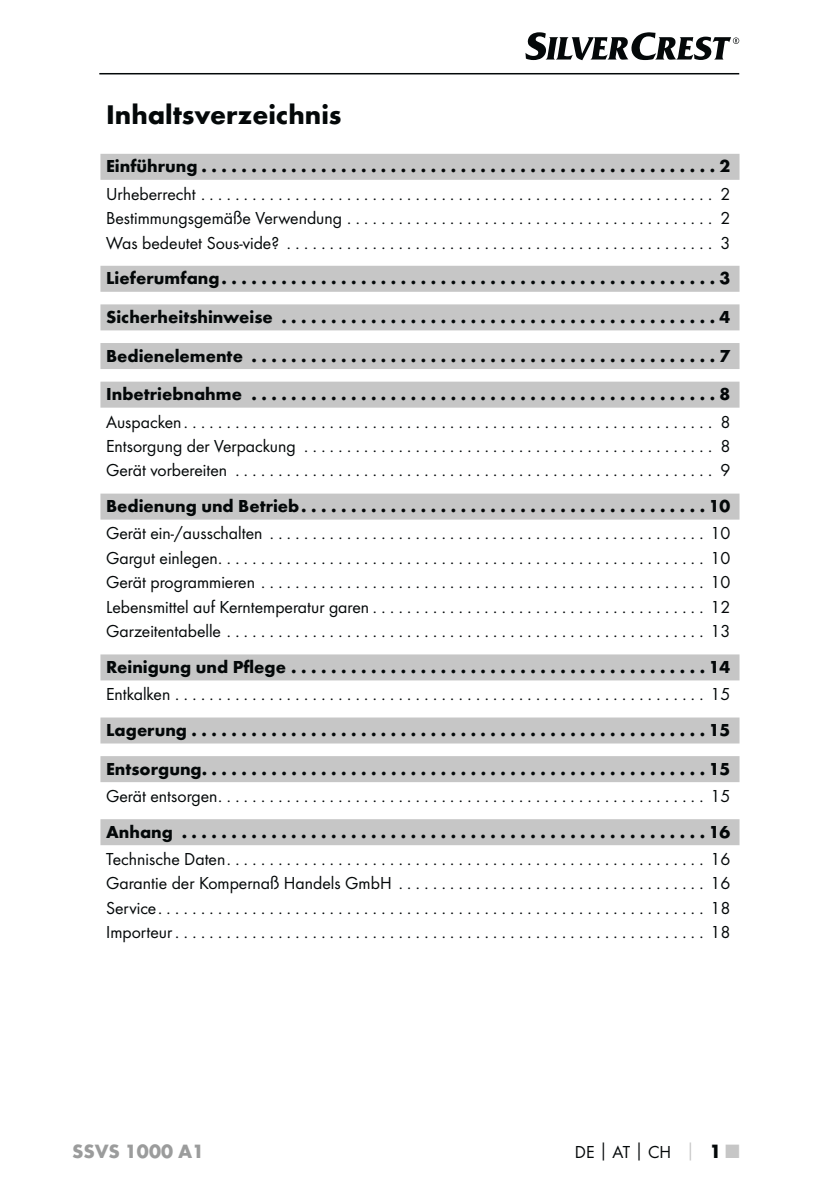
<style>
.page{position:relative;width:840px;height:1191px;background:#fff}
.page>*{position:absolute;margin:0;border:0;box-sizing:border-box;transform-origin:0 0}
.t1{font:700 28px "Futura";color:#040809}
.t2{font:700 20px "Futura";color:#9b9c9c}
.t3{font:18px/24.4px "Futura Boo";color:#040809;text-align:justify}
.t4{font:700 18px/38.6px "Futura";color:#040809;text-align:justify}
.s1{font-family:"Futura";font-weight:700}
.s2{font-family:"Futura";font-weight:700;color:#c6c6c6}
.s3{font-family:"Futura";font-weight:700;font-size:20px}
.s4{font-family:"Futura";font-weight:700;font-size:20px;color:#c6c6c6}
</style>
<div class="page">
<hr style="left:99px;top:73px;width:639px;height:1px;background:#040809">
<svg style="left:525px;top:32px;width:213px;height:28px"></svg>
<div style="left:100px;top:154px;width:639px;height:26px;background:#c6c6c6"></div>
<div style="left:100px;top:266px;width:639px;height:26px;background:#c6c6c6"></div>
<div style="left:100px;top:304px;width:639px;height:26px;background:#c6c6c6"></div>
<div style="left:100px;top:343px;width:639px;height:26px;background:#c6c6c6"></div>
<div style="left:100px;top:382px;width:639px;height:26px;background:#c6c6c6"></div>
<div style="left:100px;top:493px;width:639px;height:26px;background:#c6c6c6"></div>
<div style="left:100px;top:654px;width:639px;height:26px;background:#c6c6c6"></div>
<div style="left:100px;top:717px;width:639px;height:26px;background:#c6c6c6"></div>
<div style="left:100px;top:756px;width:639px;height:26px;background:#c6c6c6"></div>
<div style="left:100px;top:819px;width:639px;height:26px;background:#c6c6c6"></div>
<h1 class="t1" style="left:106px;top:104px;width:237px">Inhaltsverzeichnis</h1>
<p class="t4" style="left:106px;top:149px;width:625px">Einführung ....................................................2</p>
<p class="t3" style="left:106px;top:182px;width:625px">Urheberrecht ............................................................ 2<br>Bestimmungsgemäße Verwendung ........................................... 2<br>Was bedeutet Sous-vide? .................................................. 3</p>
<p class="t4" style="left:106px;top:261px;width:625px">Lieferumfang ..................................................3<br>Sicherheitshinweise ............................................4<br>Bedienelemente ...............................................7<br>Inbetriebnahme ...............................................8</p>
<p class="t3" style="left:106px;top:410px;width:625px">Auspacken .............................................................. 8<br>Entsorgung der Verpackung ................................................ 8<br>Gerät vorbereiten ........................................................ 9</p>
<p class="t4" style="left:106px;top:488px;width:625px">Bedienung und Betrieb .........................................10</p>
<p class="t3" style="left:106px;top:522px;width:625px">Gerät ein-/ausschalten ................................................... 10<br>Gargut einlegen ......................................................... 10<br>Gerät programmieren .................................................... 10<br>Lebensmittel auf Kerntemperatur garen ....................................... 12<br>Garzeitentabelle ........................................................ 13</p>
<p class="t4" style="left:106px;top:649px;width:625px">Reinigung und Pflege ..........................................14</p>
<p class="t3" style="left:106px;top:683px;width:625px">Entkalken .............................................................. 15</p>
<p class="t4" style="left:106px;top:712px;width:625px">Lagerung ....................................................15<br>Entsorgung. . . . . . . . . . . . . . . . . . . . . . . . . . . . . . . . . . . . . . . . . . . . . . . . . . . 15</p>
<p class="t3" style="left:106px;top:784px;width:625px">Gerät entsorgen ......................................................... 15</p>
<p class="t4" style="left:106px;top:814px;width:625px">Anhang .....................................................16</p>
<p class="t3" style="left:106px;top:847px;width:625px">Technische Daten ........................................................ 16<br>Garantie der Kompernaß Handels GmbH .................................... 16<br>Service ................................................................ 18<br>Importeur .............................................................. 18</p>
<p class="t2" style="left:72px;top:1143px;width:134px">SSVS 1000 A1</p>
<p class="t3" style="left:574px;top:1140px;width:166px">DE<span class="s1">│</span>AT<span class="s1">│</span>CH <span class="s2">│</span> <span class="s3">1</span> <span class="s4">■</span></p>
</div>
